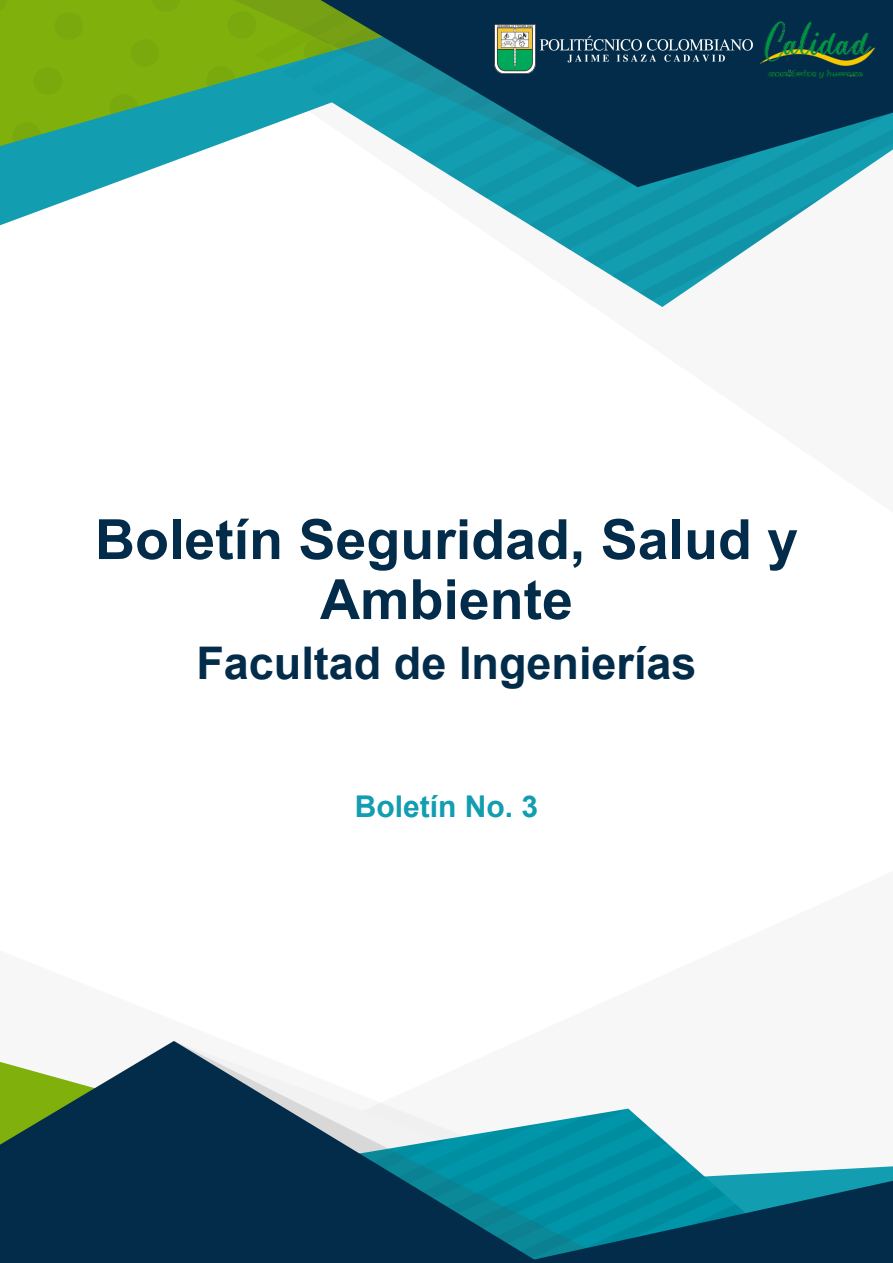
<style>
.page{position:relative;width:893px;height:1263px;background:#fff}
.page>*{position:absolute;margin:0;border:0;box-sizing:border-box;transform-origin:0 0}
.t1{font:700 55.5px/60px "Arial";color:#022c49;text-align:center}
.t2{font:700 45px "Arial";color:#022c49}
.t3{font:700 30px "Arial";color:#129db0}
</style>
<div class="page">
<svg style="left:0;top:1041px;width:393px;height:67px"></svg>
<svg style="left:801px;top:1181px;width:92px;height:82px;background:#033955"></svg>
<svg style="left:783px;top:1171px;width:18px;height:92px;background:#09546d"></svg>
<svg style="left:762px;top:1172px;width:21px;height:91px;background:#0a5871"></svg>
<svg style="left:740px;top:1173px;width:22px;height:90px;background:#0b5d76"></svg>
<svg style="left:0;top:1108px;width:740px;height:155px;background:#1e5f74"></svg>
<svg style="left:0;top:187px;width:103px;height:38px"></svg>
<svg style="left:0;top:0;width:166px;height:187px;background:#5bab4d"></svg>
<svg style="left:11px;top:120px;width:32px;height:26px"></svg>
<svg style="left:108px;top:92px;width:32px;height:32px"></svg>
<svg style="left:32px;top:65px;width:32px;height:32px"></svg>
<svg style="left:129px;top:37px;width:32px;height:32px"></svg>
<svg style="left:53px;top:10px;width:32px;height:32px"></svg>
<svg style="left:0;top:0;width:9px;height:15px"></svg>
<svg style="left:150px;top:0;width:16px;height:14px"></svg>
<svg style="left:166px;top:0;width:727px;height:307px"></svg>
<img style="left:494px;top:25px;width:259px;height:49px">
<img style="left:757px;top:13px;width:122px;height:73px">
<p class="t1" style="left:95px;top:510px;width:705px">Boletín Seguridad, Salud y<br>Ambiente</p>
<p class="t2" style="left:196px;top:631px;width:502px">Facultad de Ingenierías</p>
<p class="t3" style="left:355px;top:786px;width:185px">Boletín No. 3</p>
</div>
